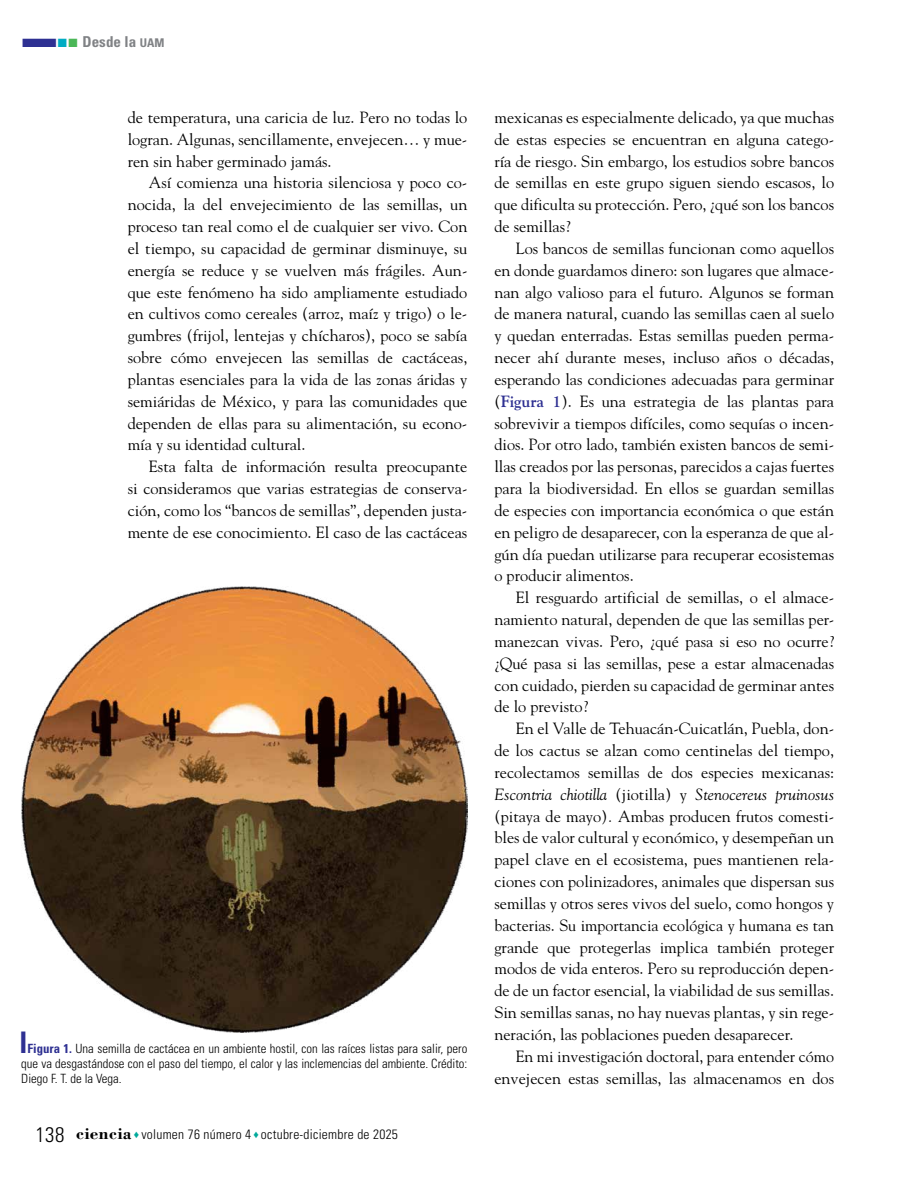
<style>
.page{position:relative;width:915px;height:1191px;background:#fff}
.page>*{position:absolute;margin:0;border:0;box-sizing:border-box;transform-origin:0 0}
.t1{font:16.2px/21.9px "Goudy Std";color:#000;text-align:justify}
.t2{font:700 condensed 15px "Univers LT Std";letter-spacing:.005em;color:#808285}
.t3{font:300 condensed 13.5px "Univers LT Std";letter-spacing:.02em;color:#000}
.t4{font:300 condensed 12.75px/15px "Univers LT Std";color:#000;text-align:justify}
.s1{color:#2e3092}
.s2{color:#00acc3}
.s3{color:#4ab757}
.s4{font-size:12px}
.s5{font-weight:700;color:#2e3092}
.s6{font-size:21px}
.s7{font-family:"Bodoni Std";font-weight:700;font-stretch:normal;font-size:17.25px}
.s8{color:#00a99b}
.s9{font-style:italic}
</style>
<div class="page">
<img style="left:21px;top:586px;width:446px;height:446px">
<p class="t2" style="left:21px;top:32px;width:145px"><span class="s1">■</span><span class="s2">■</span><span class="s3">■</span> Desde la <span class="s4">UAM</span></p>
<p class="t1" style="left:128px;top:106px;width:341px">de temperatura, una caricia de luz. Pero no todas lo logran. Algunas, sencillamente, envejecen… y mue&shy;ren sin haber germinado jamás.</p>
<p class="t1" style="left:128px;top:172px;width:341px;text-indent:21px">Así comienza una historia silenciosa y poco co&shy;nocida, la del envejecimiento de las semillas, un proceso tan real como el de cualquier ser vivo. Con el tiempo, su capacidad de germinar disminuye, su energía se reduce y se vuelven más frágiles. Aun&shy;que este fenómeno ha sido ampliamente estudiado en cultivos como cereales (arroz, maíz y trigo) o le&shy;gumbres (frijol, lentejas y chícharos), poco se sabía sobre cómo envejecen las semillas de cactáceas, plantas esenciales para la vida de las zonas áridas y semiáridas de México, y para las comunidades que dependen de ellas para su alimentación, su econo&shy;mía y su identidad cultural.</p>
<p class="t1" style="left:128px;top:455px;width:341px;text-indent:21px">Esta falta de información resulta preocupante si consideramos que varias estrategias de conserva&shy;ción, como los “bancos de semillas”, dependen justa&shy;mente de ese conocimiento. El caso de las cactáceas</p>
<p class="t4" style="left:21px;top:1041px;width:447px"><span class="s1">■</span> <span class="s5">Figura 1.</span> Una semilla de cactácea en un ambiente hostil, con las raíces listas para salir, pero que va desgastándose con el paso del tiempo, el calor y las inclemencias del ambiente. Crédito:<br>Diego F. T. de la Vega.</p>
<p class="t3" style="left:36px;top:1126px;width:364px"><span class="s6">138</span> <span class="s7">ciencia</span> <span class="s8">♦</span> volumen 76 número 4 <span class="s8">♦</span> octubre-diciembre de 2025</p>
<p class="t1" style="left:494px;top:106px;width:341px">mexicanas es especialmente delicado, ya que muchas de estas especies se encuentran en alguna catego&shy;ría de riesgo. Sin embargo, los estudios sobre bancos de semillas en este grupo siguen siendo escasos, lo que dificulta su protección. Pero, ¿qué son los bancos de semillas?</p>
<p class="t1" style="left:494px;top:237px;width:341px;text-indent:21px">Los bancos de semillas funcionan como aquellos en donde guardamos dinero: son lugares que almace&shy;nan algo valioso para el futuro. Algunos se forman de manera natural, cuando las semillas caen al suelo y quedan enterradas. Estas semillas pueden perma&shy;necer ahí durante meses, incluso años o décadas, esperando las condiciones adecuadas para germinar (<span class="s5">Figura 1</span>). Es una estrategia de las plantas para sobrevivir a tiempos difíciles, como sequías o incen&shy;dios. Por otro lado, también existen bancos de semi&shy;llas creados por las personas, parecidos a cajas fuertes para la biodiversidad. En ellos se guardan semillas de especies con importancia económica o que están en peligro de desaparecer, con la esperanza de que al&shy;gún día puedan utilizarse para recuperar ecosistemas o producir alimentos.</p>
<p class="t1" style="left:494px;top:586px;width:341px;text-indent:21px">El resguardo artificial de semillas, o el almace&shy;namiento natural, dependen de que las semillas per&shy;manezcan vivas. Pero, ¿qué pasa si eso no ocurre? ¿Qué pasa si las semillas, pese a estar almacenadas con cuidado, pierden su capacidad de germinar antes de lo previsto?</p>
<p class="t1" style="left:494px;top:717px;width:341px;text-indent:21px">En el Valle de Tehuacán-Cuicatlán, Puebla, don&shy;de los cactus se alzan como centinelas del tiempo, recolectamos semillas de dos especies mexicanas:<br><span class="s9">Escontria chiotilla</span> (jiotilla) y <span class="s9">Stenocereus pruinosus </span>(pitaya de mayo)<span class="s9">.</span> Ambas producen frutos comesti&shy;bles de valor cultural y económico, y desempeñan un papel clave en el ecosistema, pues mantienen rela&shy;ciones con polinizadores, animales que dispersan sus semillas y otros seres vivos del suelo, como hongos y bacterias. Su importancia ecológica y humana es tan grande que protegerlas implica también proteger modos de vida enteros. Pero su reproducción depen&shy;de de un factor esencial, la viabilidad de sus semillas.<br>Sin semillas sanas, no hay nuevas plantas, y sin rege&shy;neración, las poblaciones pueden desaparecer.</p>
<p class="t1" style="left:494px;top:1045px;width:341px;text-align:right">En mi investigación doctoral, para entender cómo envejecen estas semillas, las almacenamos en dos</p>
</div>
